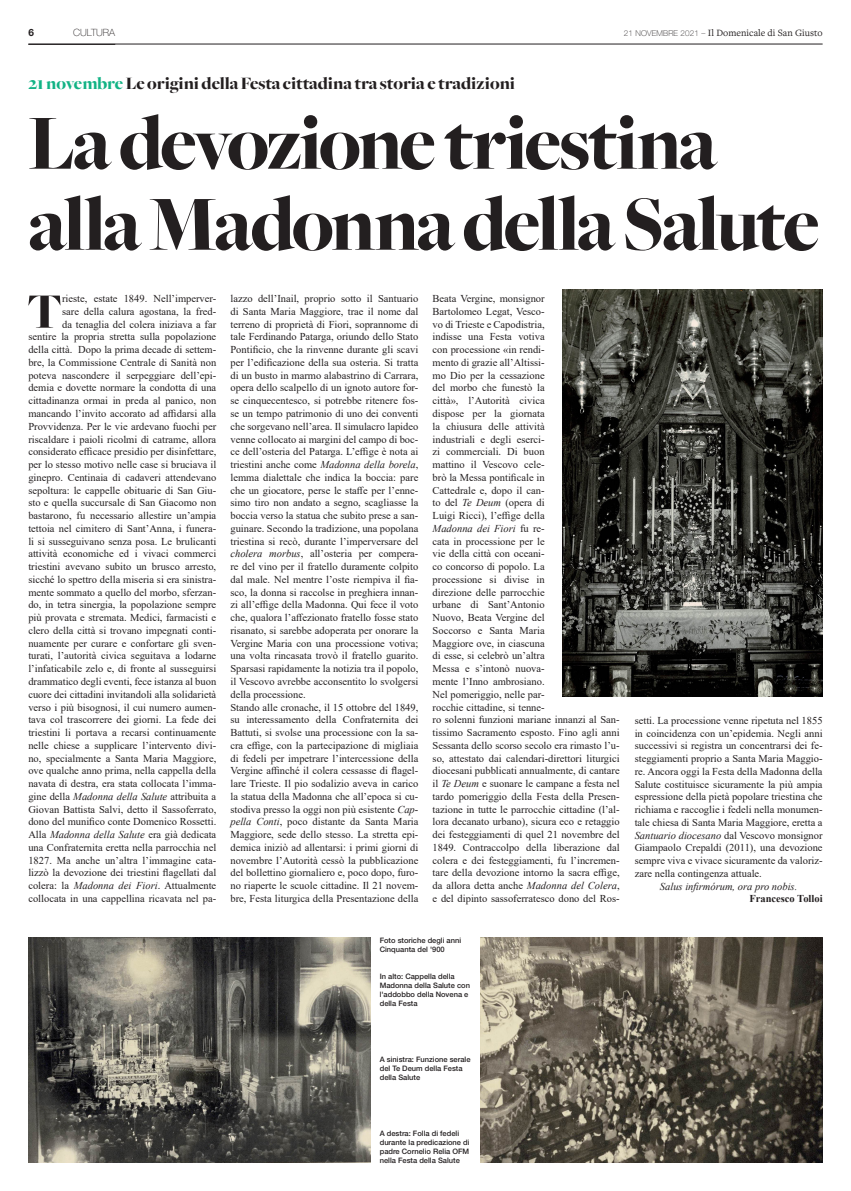
<style>
.page{position:relative;width:851px;height:1191px;background:#fff}
.page>*{position:absolute;margin:0;border:0;box-sizing:border-box;transform-origin:0 0}
.t1{font:900 81px/81px "Freight Big";letter-spacing:-.035em;color:#231f20}
.t2{font:900 51.3px "Freight Big";color:#231f20}
.t3{font:900 18px "Freight Big";color:#231f20}
.t4{font:10.5px/12.8px "Times New Roman";color:#231f20;text-align:justify}
.t5{font:italic 10.5px "Times New Roman";color:#231f20}
.t6{font:700 10.5px "Times New Roman";color:#231f20}
.t7{font:10px "Freight Text Pro";color:#231f20}
.t8{font:100 10px "Helvetica Neue LT Std";color:#231f20}
.t9{font:700 10px "Helvetica Neue LT Std";color:#231f20}
.t10{font:500 7.5px/9px "Helvetica Neue LT Std";color:#231f20}
.s1{font-family:"Helvetica Neue LT Std";font-weight:100;font-size:8px}
.s2{color:#12b385}
.s3{font-style:italic}
</style>
<div class="page">
<hr style="left:28px;top:44px;width:794px;height:1px;background:#231f20">
<img style="left:28px;top:937px;width:343px;height:225px">
<img style="left:480px;top:937px;width:342px;height:225px">
<img style="left:562px;top:289px;width:260px;height:407px">
<p class="t9" style="left:28px;top:26px;width:7px">6</p>
<p class="t8" style="left:73px;top:26px;width:43px">CULTURA</p>
<p class="t7" style="left:624px;top:26px;width:200px"><span class="s1">21 NOVEMBRE 2021 –</span> Il Domenicale di San Giusto</p>
<p class="t3" style="left:28px;top:74px;width:488px"><span class="s2">21 novembre</span> Le origini della Festa cittadina tra storia e tradizioni</p>
<p class="t1" style="left:28px;top:104px;width:792px">La devozione triestina alla Madonna della Salute</p>
<p class="t4" style="left:28px;top:292px;width:189px;text-align:right">rieste, estate 1849. Nell’imperver-<br>sare della calura agostana, la fred-<br>da tenaglia del colera iniziava a far<br>sentire la propria stretta sulla popolazione della città. Dopo la prima decade di settem&shy;bre, la Commissione Centrale di Sanità non poteva nascondere il serpeggiare dell’epi&shy;demia e dovette normare la condotta di una cittadinanza ormai in preda al panico, non mancando l’invito accorato ad affidarsi alla Provvidenza. Per le vie ardevano fuochi per riscaldare i paioli ricolmi di catrame, allora considerato efficace presidio per disinfettare, per lo stesso motivo nelle case si bruciava il ginepro. Centinaia di cadaveri attendevano sepoltura: le cappelle obituarie di San Giu&shy;sto e quella succursale di San Giacomo non bastarono, fu necessario allestire un’ampia tettoia nel cimitero di Sant’Anna, i funera&shy;li si susseguivano senza posa. Le brulicanti attività economiche ed i vivaci commerci triestini avevano subito un brusco arresto, sicché lo spettro della miseria si era sinistra&shy;mente sommato a quello del morbo, sferzan&shy;do, in tetra sinergia, la popolazione sempre più provata e stremata. Medici, farmacisti e clero della città si trovano impegnati conti&shy;nuamente per curare e confortare gli sven&shy;turati, l’autorità civica seguitava a lodarne l’infaticabile zelo e, di fronte al susseguirsi drammatico degli eventi, fece istanza al buon cuore dei cittadini invitandoli alla solidarietà verso i più bisognosi, il cui numero aumen&shy;tava col trascorrere dei giorni. La fede dei triestini li portava a recarsi continuamente nelle chiese a supplicare l’intervento divi&shy;no, specialmente a Santa Maria Maggiore, ove qualche anno prima, nella cappella della navata di destra, era stata collocata l’imma&shy;gine della <span class="s3">Madonna della Salute</span> attribuita a Giovan Battista Salvi, detto il Sassoferrato, dono del munifico conte Domenico Rossetti.<br>Alla <span class="s3">Madonna della Salute</span> era già dedicata una Confraternita eretta nella parrocchia nel 1827. Ma anche un’altra l’immagine cata&shy;lizzò la devozione dei triestini flagellati dal colera: la <span class="s3">Madonna dei Fiori</span>. Attualmente collocata in una cappellina ricavata nel pa-</p>
<p class="t4" style="left:230px;top:292px;width:189px">lazzo dell’Inail, proprio sotto il Santuario di Santa Maria Maggiore, trae il nome dal terreno di proprietà di Fiori, soprannome di tale Ferdinando Patarga, oriundo dello Stato Pontificio, che la rinvenne durante gli scavi per l’edificazione della sua osteria. Si tratta di un busto in marmo alabastrino di Carrara, opera dello scalpello di un ignoto autore for&shy;se cinquecentesco, si potrebbe ritenere fos&shy;se un tempo patrimonio di uno dei conventi che sorgevano nell’area. Il simulacro lapideo venne collocato ai margini del campo di boc&shy;ce dell’osteria del Patarga. L’effige è nota ai triestini anche come <span class="s3">Madonna della borela</span>, lemma dialettale che indica la boccia: pare che un giocatore, perse le staffe per l’enne&shy;simo tiro non andato a segno, scagliasse la boccia verso la statua che subito prese a san&shy;guinare. Secondo la tradizione, una popolana triestina si recò, durante l’imperversare del <span class="s3">cholera morbus</span>, all’osteria per compera&shy;re del vino per il fratello duramente colpito dal male. Nel mentre l’oste riempiva il fia&shy;sco, la donna si raccolse in preghiera innan&shy;zi all’effige della Madonna. Qui fece il voto che, qualora l’affezionato fratello fosse stato risanato, si sarebbe adoperata per onorare la Vergine Maria con una processione votiva; una volta rincasata trovò il fratello guarito.<br>Sparsasi rapidamente la notizia tra il popolo, il Vescovo avrebbe acconsentito lo svolgersi della processione.</p>
<p class="t2" style="left:27px;top:283px;width:37px">T</p>
<p class="t4" style="left:230px;top:700px;width:189px">Stando alle cronache, il 15 ottobre del 1849, su interessamento della Confraternita dei Battuti, si svolse una processione con la sa&shy;cra effige, con la partecipazione di migliaia di fedeli per impetrare l’intercessione della Vergine affinché il colera cessasse di flagel&shy;lare Trieste. Il pio sodalizio aveva in carico la statua della Madonna che all’epoca si cu&shy;stodiva presso la oggi non più esistente <span class="s3">Cap&shy;pella Conti</span>, poco distante da Santa Maria Maggiore, sede dello stesso. La stretta epi&shy;demica iniziò ad allentarsi: i primi giorni di novembre l’Autorità cessò la pubblicazione del bollettino giornaliero e, poco dopo, furo&shy;no riaperte le scuole cittadine. Il 21 novem&shy;bre, Festa liturgica della Presentazione della</p>
<p class="t4" style="left:432px;top:292px;width:189px;text-align:left">Beata Vergine, monsignor<br>Bartolomeo Legat, Vesco-<br>vo di Trieste e Capodistria,<br>indisse una Festa votiva<br>con processione «in rendi-<br>mento di grazie all’Altissi-<br>mo Dio per la cessazione<br>del morbo che funestò la<br>città», l’Autorità civica<br>dispose per la giornata<br>la chiusura delle attività<br>industriali e degli eserci-<br>zi commerciali. Di buon<br>mattino il Vescovo cele-<br>brò la Messa pontificale in<br>Cattedrale e, dopo il can-<br>to del <span class="s3">Te Deum</span> (opera di<br>Luigi Ricci), l’effige della<br><span class="s3">Madonna dei Fiori</span> fu re-<br>cata in processione per le<br>vie della città con oceani-<br>co concorso di popolo. La<br>processione si divise in<br>direzione delle parrocchie<br>urbane di Sant’Antonio<br>Nuovo, Beata Vergine del<br>Soccorso e Santa Maria<br>Maggiore ove, in ciascuna<br>di esse, si celebrò un’altra<br>Messa e s’intonò nuova-<br>mente l’Inno ambrosiano.<br>Nel pomeriggio, nelle par-<br>rocchie cittadine, si tenne-<br>ro solenni funzioni mariane innanzi al San&shy;tissimo Sacramento esposto. Fino agli anni<br>Sessanta dello scorso secolo era rimasto l’u&shy;so, attestato dai calendari-direttori liturgici diocesani pubblicati annualmente, di cantare il <span class="s3">Te Deum</span> e suonare le campane a festa nel tardo pomeriggio della Festa della Presen&shy;tazione in tutte le parrocchie cittadine (l’al&shy;lora decanato urbano), sicura eco e retaggio dei festeggiamenti di quel 21 novembre del<br>1849. Contraccolpo della liberazione dal colera e dei festeggiamenti, fu l’incremen&shy;tare della devozione intorno la sacra effige, da allora detta anche <span class="s3">Madonna del Colera</span>, e del dipinto sassoferratesco dono del Ros-</p>
<p class="t10" style="left:379px;top:936px;width:83px">Foto storiche degli anni<br>Cinquanta del '900</p>
<p class="t10" style="left:379px;top:972px;width:92px">In alto: Cappella della<br>Madonna della Salute con l'addobbo della Novena e della Festa</p>
<p class="t4" style="left:634px;top:713px;width:189px">setti. La processione venne ripetuta nel 1855 in coincidenza con un’epidemia. Negli anni successivi si registra un concentrarsi dei fe&shy;steggiamenti proprio a Santa Maria Maggio&shy;re. Ancora oggi la Festa della Madonna della Salute costituisce sicuramente la più ampia espressione della pietà popolare triestina che richiama e raccoglie i fedeli nella monumen&shy;tale chiesa di Santa Maria Maggiore, eretta a <span class="s3">Santuario diocesano</span> dal Vescovo monsignor Giampaolo Crepaldi (2011), una devozione sempre viva e vivace sicuramente da valoriz&shy;zare nella contingenza attuale.</p>
<p class="t5" style="left:660px;top:879px;width:139px">Salus infirmórum, ora pro nobis.</p>
<p class="t6" style="left:749px;top:891px;width:75px">Francesco Tolloi</p>
<p class="t10" style="left:379px;top:1054px;width:92px">A sinistra: Funzione serale del Te Deum della Festa della Salute</p>
<p class="t10" style="left:379px;top:1128px;width:91px">A destra: Folla di fedeli durante la predicazione di padre Cornelio Relia OFM nella Festa della Salute</p>
</div>
